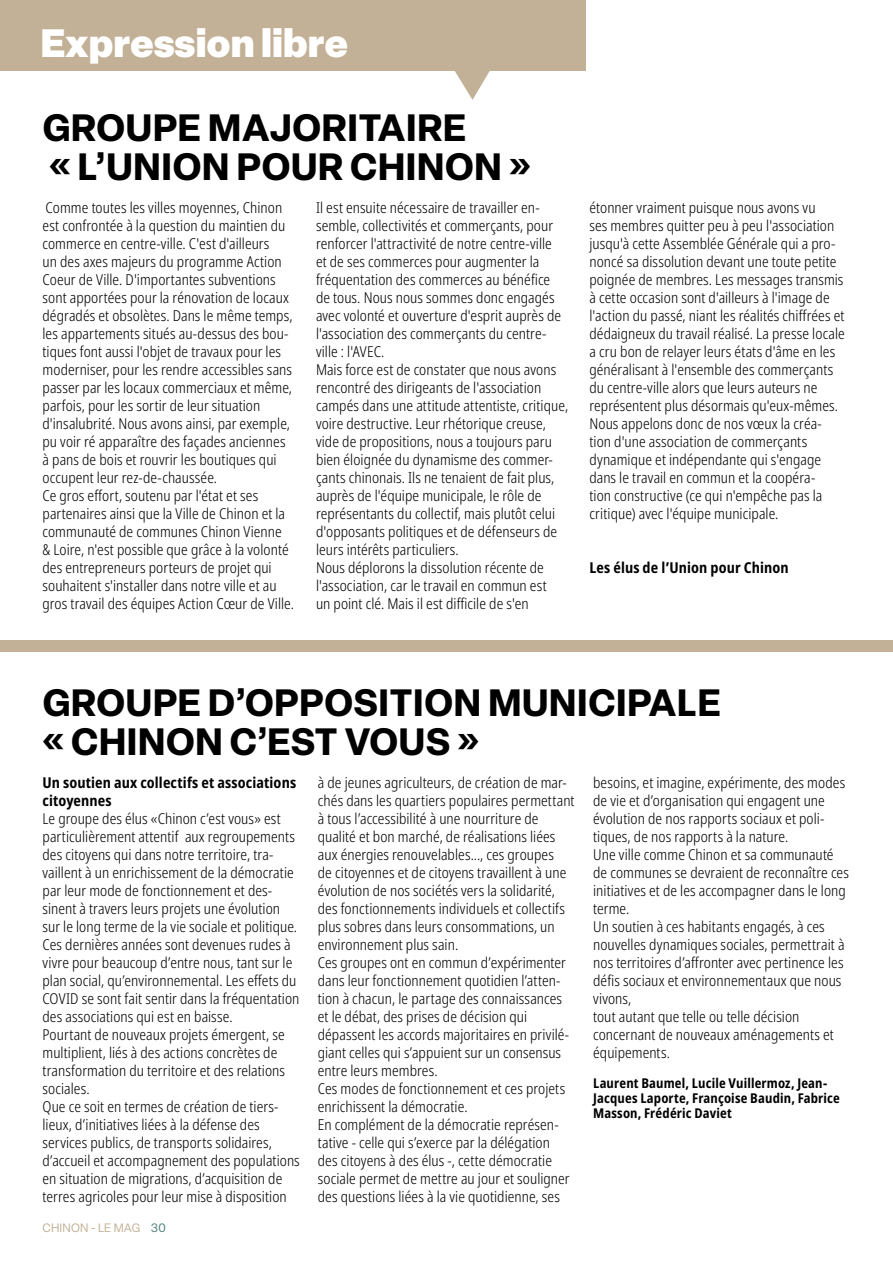
<style>
.page{position:relative;width:893px;height:1263px;background:#fff}
.page>*{position:absolute;margin:0;border:0;box-sizing:border-box;transform-origin:0 0}
.t1{font:900 39px "Elza";color:#fff}
.t2{font:700 37.5px/39px "Elza";letter-spacing:.02em;color:#000}
.t3{font:300 condensed 15px/18px "Noto Sans";letter-spacing:.005em;color:#000}
.t4{font:700 condensed 15px/18px "Noto Sans";letter-spacing:.01em;color:#000}
.t5{font:700 condensed 13.5px/15px "Noto Sans";letter-spacing:.01em;color:#000}
.t6{font:12px "Elza";letter-spacing:.02em;color:#c2b196}
.s1{color:#4c7e77}
</style>
<div class="page">
<div style="left:0;top:0;width:586px;height:70px;background:#c2b196"></div>
<div style="left:0;top:640px;width:893px;height:11px;background:#c2b196"></div>
<svg style="left:451px;top:70px;width:42px;height:30px"></svg>
<h1 class="t1" style="left:41px;top:14px;width:308px">Ça, c’est Chinon</h1>
<h1 class="t1" style="left:41px;top:14px;width:309px">Expression libre</h1>
<h2 class="t2" style="left:43px;top:107px;width:490px">GROUPE MAJORITAIRE<br>« L’UNION POUR CHINON »</h2>
<p class="t3" style="left:43px;top:199px;width:253px">Comme toutes les villes moyennes, Chinon est confrontée à la question du maintien du commerce en centre-ville. C'est d'ailleurs<br>un des axes majeurs du programme Action Coeur de Ville. D'importantes subventions sont apportées pour la rénovation de locaux dégradés et obsolètes. Dans le même temps, les appartements situés au-dessus des bou&shy;tiques font aussi l'objet de travaux pour les moderniser, pour les rendre accessibles sans passer par les locaux commerciaux et même, parfois, pour les sortir de leur situation d'insalubrité. Nous avons ainsi, par exemple, pu voir ré apparaître des façades anciennes à pans de bois et rouvrir les boutiques qui occupent leur rez-de-chaussée.<br>Ce gros effort, soutenu par l'état et ses partenaires ainsi que la Ville de Chinon et la communauté de communes Chinon Vienne<br>&amp; Loire, n'est possible que grâce à la volonté des entrepreneurs porteurs de projet qui souhaitent s'installer dans notre ville et au gros travail des équipes Action Cœur de Ville.</p>
<p class="t3" style="left:316px;top:199px;width:254px">Il est ensuite nécessaire de travailler en&shy;semble, collectivités et commerçants, pour renforcer l'attractivité de notre centre-ville<br>et de ses commerces pour augmenter la fréquentation des commerces au bénéfice de tous. Nous nous sommes donc engagés avec volonté et ouverture d'esprit auprès de l'association des commerçants du centre&shy;ville : l'AVEC.<br>Mais force est de constater que nous avons rencontré des dirigeants de l'association campés dans une attitude attentiste, critique, voire destructive. Leur rhétorique creuse, vide de propositions, nous a toujours paru bien éloignée du dynamisme des commer&shy;çants chinonais. Ils ne tenaient de fait plus, auprès de l'équipe municipale, le rôle de représentants du collectif, mais plutôt celui d'opposants politiques et de défenseurs de leurs intérêts particuliers.<br>Nous déplorons la dissolution récente de l'association, car le travail en commun est<br>un point clé. Mais il est difficile de s'en</p>
<p class="t3" style="left:589px;top:199px;width:257px">étonner vraiment puisque nous avons vu<br>ses membres quitter peu à peu l'association jusqu'à cette Assemblée Générale qui a pro&shy;noncé sa dissolution devant une toute petite poignée de membres. Les messages transmis à cette occasion sont d'ailleurs à l'image de l'action du passé, niant les réalités chiffrées et dédaigneux du travail réalisé. La presse locale a cru bon de relayer leurs états d'âme en les généralisant à l'ensemble des commerçants du centre-ville alors que leurs auteurs ne représentent plus désormais qu'eux-mêmes.<br>Nous appelons donc de nos vœux la créa&shy;tion d'une association de commerçants dynamique et indépendante qui s'engage dans le travail en commun et la coopéra-<br>tion constructive (ce qui n'empêche pas la critique) avec l'équipe municipale.</p>
<p class="t4" style="left:589px;top:559px;width:201px">Les élus de l’Union pour Chinon</p>
<h2 class="t2" style="left:43px;top:682px;width:680px">GROUPE D’OPPOSITION MUNICIPALE « CHINON C’EST VOUS »</h2>
<p class="t4" style="left:43px;top:774px;width:255px">Un soutien aux collectifs et associations citoyennes</p>
<p class="t3" style="left:43px;top:810px;width:259px">Le groupe des élus «Chinon c’est vous» est particulièrement attentif aux regroupements des citoyens qui dans notre territoire, tra&shy;vaillent à un enrichissement de la démocratie par leur mode de fonctionnement et des&shy;sinent à travers leurs projets une évolution sur le long terme de la vie sociale et politique.<br>Ces dernières années sont devenues rudes à vivre pour beaucoup d’entre nous, tant sur le plan social, qu’environnemental. Les effets du COVID se sont fait sentir dans la fréquentation des associations qui est en baisse.<br>Pourtant de nouveaux projets émergent, se multiplient, liés à des actions concrètes de transformation du territoire et des relations sociales.<br>Que ce soit en termes de création de tiers&shy;lieux, d’initiatives liées à la défense des services publics, de transports solidaires, d’accueil et accompagnement des populations en situation de migrations, d’acquisition de terres agricoles pour leur mise à disposition</p>
<p class="t6" style="left:43px;top:1220px;width:125px">CHINON - LE MAG <span class="s1">30</span></p>
<p class="t3" style="left:318px;top:774px;width:258px">à de jeunes agriculteurs, de création de mar&shy;chés dans les quartiers populaires permettant à tous l’accessibilité à une nourriture de qualité et bon marché, de réalisations liées aux énergies renouvelables..., ces groupes<br>de citoyennes et de citoyens travaillent à une évolution de nos sociétés vers la solidarité, des fonctionnements individuels et collectifs plus sobres dans leurs consommations, un environnement plus sain.<br>Ces groupes ont en commun d’expérimenter dans leur fonctionnement quotidien l’atten&shy;tion à chacun, le partage des connaissances et le débat, des prises de décision qui dépassent les accords majoritaires en privilé&shy;giant celles qui s’appuient sur un consensus entre leurs membres.<br>Ces modes de fonctionnement et ces projets enrichissent la démocratie.<br>En complément de la démocratie représen&shy;tative - celle qui s’exerce par la délégation<br>des citoyens à des élus -, cette démocratie sociale permet de mettre au jour et souligner des questions liées à la vie quotidienne, ses</p>
<p class="t3" style="left:593px;top:774px;width:257px">besoins, et imagine, expérimente, des modes de vie et d’organisation qui engagent une évolution de nos rapports sociaux et poli&shy;tiques, de nos rapports à la nature.<br>Une ville comme Chinon et sa communauté de communes se devraient de reconnaître ces initiatives et de les accompagner dans le long terme.<br>Un soutien à ces habitants engagés, à ces nouvelles dynamiques sociales, permettrait à nos territoires d’affronter avec pertinence les défis sociaux et environnementaux que nous vivons,<br>tout autant que telle ou telle décision concernant de nouveaux aménagements et équipements.</p>
<p class="t5" style="left:593px;top:1076px;width:248px">Laurent Baumel, Lucile Vuillermoz, Jean-<br>Jacques Laporte, Françoise Baudin, Fabrice<br>Masson, Frédéric Daviet</p>
</div>
